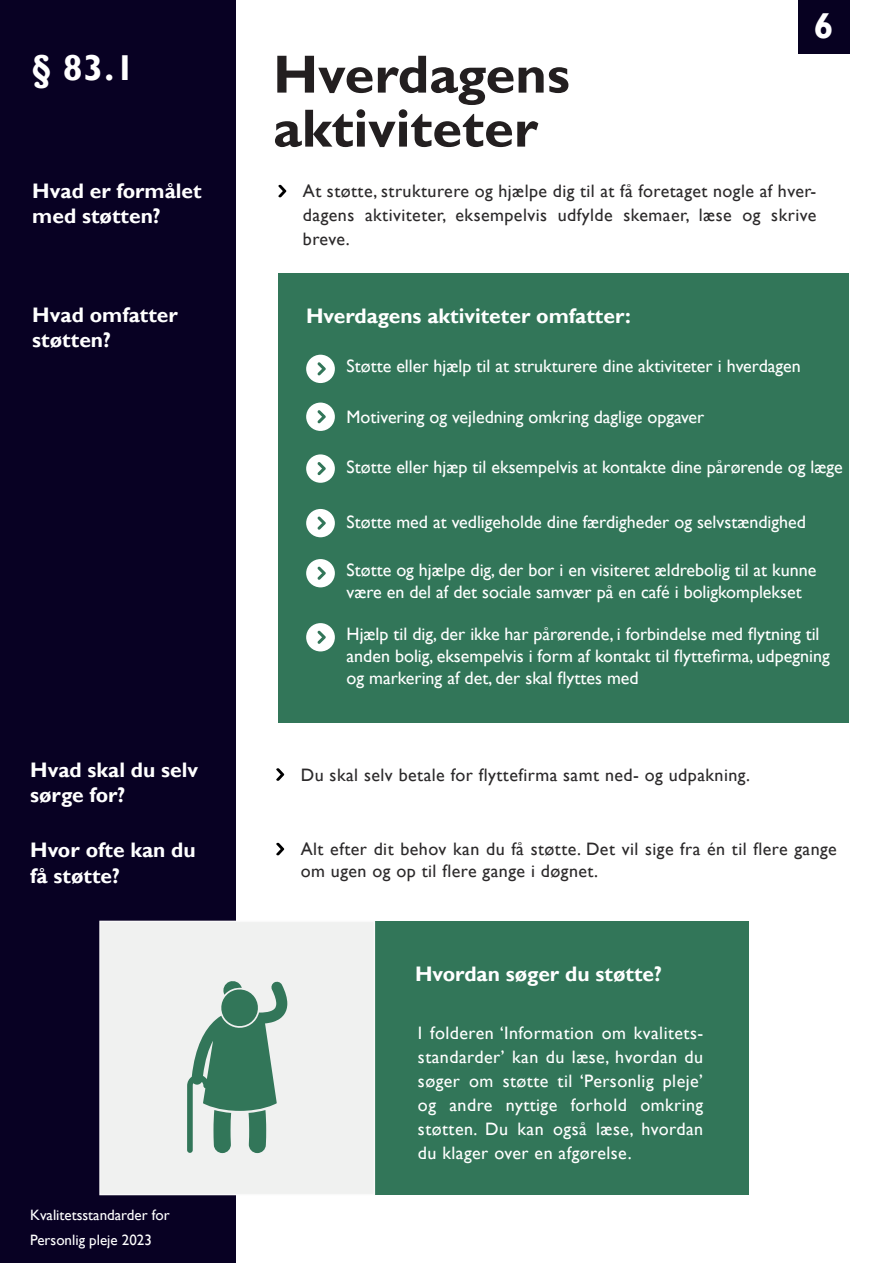
<style>
.page{position:relative;width:893px;height:1263px;background:#fff}
.page>*{position:absolute;margin:0;border:0;box-sizing:border-box;transform-origin:0 0}
.t1{font:700 54px/54px "Gill Sans";color:#231f20}
.t2{font:700 36px "Gill Sans";color:#fff}
.t3{font:700 21px/25.2px "Gill Sans";color:#fff}
.t4{font:18px/24px "Gill Sans";color:#fff}
.t5{font:18px/24px "Gill Sans";letter-spacing:.025em;color:#2b292a;text-align:justify}
.t6{font:15px/25.2px "Gill Sans";color:#fff}
</style>
<div class="page">
<div style="left:0;top:0;width:235px;height:1263px;background:#080123"></div>
<div style="left:278px;top:273px;width:571px;height:449px;background:#327659"></div>
<svg style="left:278px;top:185px;width:8px;height:12px"></svg>
<svg style="left:276px;top:843px;width:8px;height:12px"></svg>
<svg style="left:276px;top:768px;width:8px;height:13px"></svg>
<svg style="left:306px;top:355px;width:29px;height:28px"></svg>
<svg style="left:306px;top:403px;width:29px;height:28px"></svg>
<svg style="left:306px;top:454px;width:29px;height:29px"></svg>
<svg style="left:306px;top:509px;width:29px;height:28px"></svg>
<svg style="left:306px;top:559px;width:29px;height:28px"></svg>
<svg style="left:306px;top:623px;width:29px;height:28px"></svg>
<div style="left:369px;top:921px;width:379px;height:273px;background:#327659"></div>
<div style="left:99px;top:921px;width:276px;height:274px;background:#f0f1f0"></div>
<svg style="left:187px;top:981px;width:100px;height:172px"></svg>
<div style="left:798px;top:0;width:51px;height:53px;background:#070121"></div>
<h2 class="t2" style="left:32px;top:47px;width:104px">§ 83.1</h2>
<h1 class="t1" style="left:273px;top:47px;width:298px">Hverdagens aktiviteter</h1>
<h2 class="t2" style="left:814px;top:5px;width:21px">6</h2>
<p class="t3" style="left:32px;top:178px;width:171px">Hvad er formålet med støtten?</p>
<p class="t5" style="left:303px;top:179px;width:515px">At støtte, strukturere og hjælpe dig til at få foretaget nogle af hver&shy;dagens aktiviteter, eksempelvis udfylde skemaer, læse og skrive breve.</p>
<p class="t3" style="left:32px;top:302px;width:147px">Hvad omfatter støtten?</p>
<p class="t3" style="left:306px;top:303px;width:326px">Hverdagens aktiviteter omfatter:</p>
<p class="t4" style="left:347px;top:354px;width:456px">Støtte eller hjælp til at strukturere dine aktiviteter i hverdagen</p>
<p class="t4" style="left:347px;top:404px;width:359px">Motivering og vejledning omkring daglige opgaver</p>
<p class="t4" style="left:347px;top:455px;width:498px">Støtte eller hjæp til eksempelvis at kontakte dine pårørende og læge</p>
<p class="t4" style="left:347px;top:509px;width:461px">Støtte med at vedligeholde dine færdigheder og selvstændighed</p>
<p class="t4" style="left:347px;top:559px;width:471px;line-height:21.6px">Støtte og hjælpe dig, der bor i en visiteret ældrebolig til at kunne være en del af det sociale samvær på en café i boligkomplekset</p>
<p class="t4" style="left:347px;top:623px;width:485px;line-height:21.6px">Hjælp til dig, der ikke har pårørende, i forbindelse med flytning til anden bolig, eksempelvis i form af kontakt til flyttefirma, udpegning og markering af det, der skal flyttes med</p>
<p class="t3" style="left:30px;top:757px;width:169px">Hvad skal du selv sørge for?</p>
<p class="t5" style="left:301px;top:762px;width:451px">Du skal selv betale for flyttefirma samt ned- og udpakning.</p>
<p class="t3" style="left:30px;top:837px;width:167px">Hvor ofte kan du få støtte?</p>
<p class="t5" style="left:301px;top:838px;width:538px;line-height:21.6px">Alt efter dit behov kan du få støtte. Det vil sige fra én til flere gange om ugen og op til flere gange i døgnet.</p>
<p class="t3" style="left:415px;top:961px;width:248px">Hvordan søger du støtte?</p>
<p class="t6" style="left:30px;top:1202px;width:141px">Kvalitetsstandarder for<br>Personlig pleje 2023</p>
<p class="t4" style="left:418px;top:1020px;width:287px;text-align:justify">I folderen ‘Information om kvalitets&shy;standarder’ kan du læse, hvordan du søger om støtte til ‘Personlig pleje’ og andre nyttige forhold omkring støtten. Du kan også læse, hvordan du klager over en afgørelse.</p>
</div>
